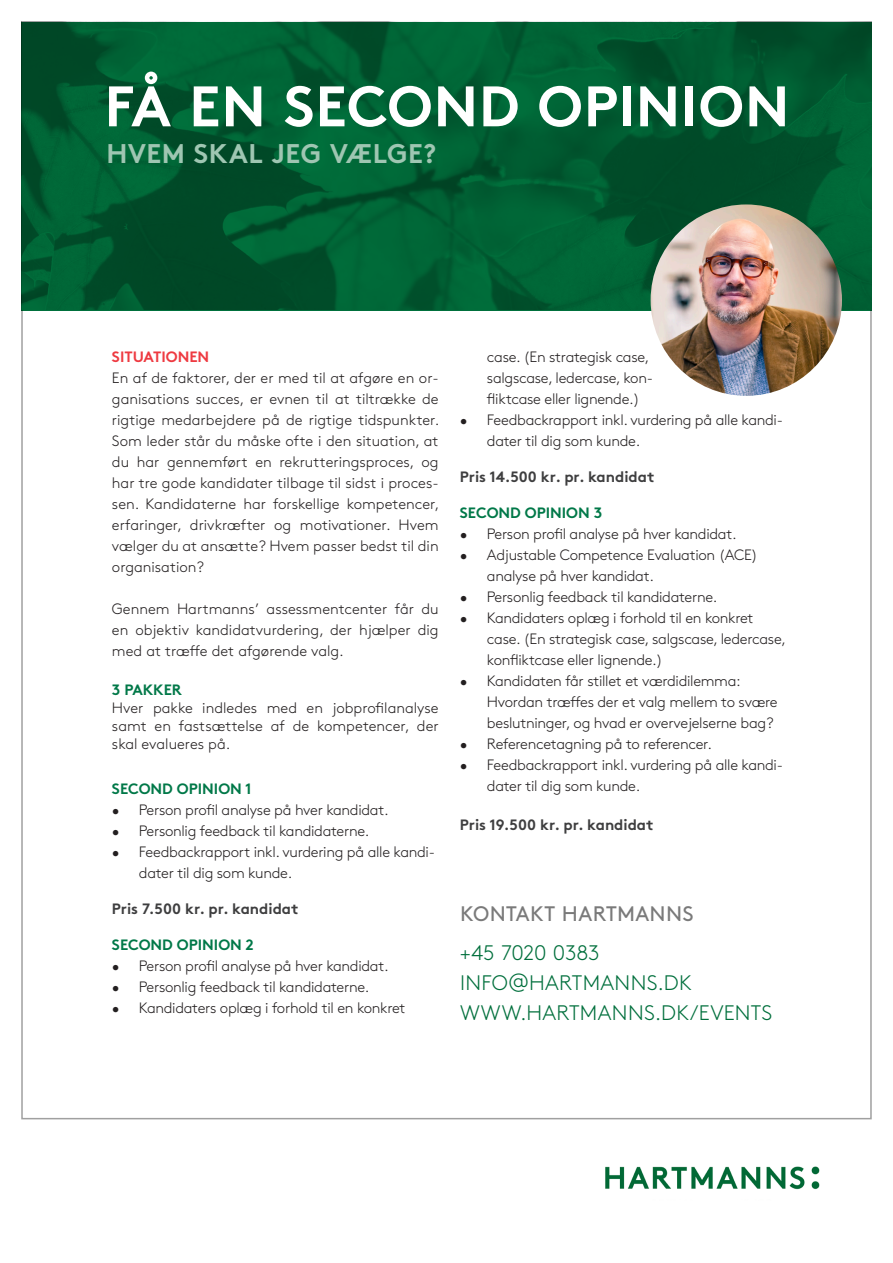
<style>
.page{position:relative;width:893px;height:1263px;background:#fff}
.page>*{position:absolute;margin:0;border:0;box-sizing:border-box;transform-origin:0 0}
.overskrift{font:700 57px "Brown Std";letter-spacing:.015em;color:#fff}
.overskrift__lille_rø{font:700 27px "Brown Std";letter-spacing:.02em;color:#9fc6b2}
.overskrift-2{font:300 21px "Brown Std";letter-spacing:.015em;color:#006f3c}
.brød_tekst{font:21px "Brown Std";letter-spacing:.015em;color:#7a7a7a}
.overskrift-3{font:300 21px "Brown Std";letter-spacing:-.01em;color:#006f3c}
.brød_tekst-2{font:300 15px/21px "Brown Std";letter-spacing:-.02em;color:#231f20}
.t1{font:700 15px "Brown Std";color:#3e3e3f}
.t2{font:700 15px "Brown Std";color:#007848}
.t3{font:700 15px "Brown Std";color:#ee3a41}
</style>
<div class="page">
<img style="left:605px;top:1166px;width:215px;height:24px">
<svg style="left:21px;top:22px;width:850px;height:288px;background:#005a30"></svg>
<img style="left:651px;top:204px;width:191px;height:192px;border-radius:96px">
<p class="overskrift" style="left:104px;top:72px;width:686px">FÅ EN SECOND OPINION</p>
<p class="overskrift__lille_rø" style="left:106px;top:137px;width:331px">HVEM SKAL JEG VÆLGE?</p>
<p class="t3" style="left:112px;top:348px;width:99px">SITUATIONEN</p>
<p class="brød_tekst-2" style="left:112px;top:368px;width:329px;text-align:justify">En af de faktorer, der er med til at afgøre en or&shy;ganisations succes, er evnen til at tiltrække de rigtige medarbejdere på de rigtige tidspunkter.<br>Som leder står du måske ofte i den situation, at du har gennemført en rekrutteringsproces, og har tre gode kandidater tilbage til sidst i proces&shy;sen. Kandidaterne har forskellige kompetencer, erfaringer, drivkræfter og motivationer. Hvem vælger du at ansætte? Hvem passer bedst til din organisation?</p>
<p class="brød_tekst-2" style="left:112px;top:599px;width:328px;text-align:justify">Gennem Hartmanns’ assessmentcenter får du en objektiv kandidatvurdering, der hjælper dig med at træffe det afgørende valg.</p>
<p class="t2" style="left:112px;top:681px;width:72px">3 PAKKER</p>
<p class="brød_tekst-2" style="left:112px;top:699px;width:328px;line-height:18px;text-align:justify">Hver pakke indledes med en jobprofilanalyse samt en fastsættelse af de kompetencer, der skal evalueres på.</p>
<p class="t2" style="left:112px;top:779px;width:141px">SECOND OPINION 1</p>
<p class="brød_tekst-2" style="left:112px;top:799px;width:278px">• Person profil analyse på hver kandidat.</p>
<p class="brød_tekst-2" style="left:112px;top:820px;width:259px">• Personlig feedback til kandidaterne.</p>
<p class="brød_tekst-2" style="left:139px;top:841px;width:297px;text-indent:-27px">• Feedbackrapport inkl. vurdering på alle kandi&shy;dater til dig som kunde.</p>
<p class="t1" style="left:112px;top:899px;width:188px">Pris 7.500 kr. pr. kandidat</p>
<p class="t2" style="left:112px;top:935px;width:143px">SECOND OPINION 2</p>
<p class="brød_tekst-2" style="left:112px;top:955px;width:278px">• Person profil analyse på hver kandidat.</p>
<p class="brød_tekst-2" style="left:112px;top:976px;width:259px">• Personlig feedback til kandidaterne.</p>
<p class="brød_tekst-2" style="left:112px;top:997px;width:295px">• Kandidaters oplæg i forhold til en konkret</p>
<p class="brød_tekst-2" style="left:487px;top:347px;width:168px">case. (En strategisk case, salgscase, ledercase, kon&shy;fliktcase eller lignende.)</p>
<p class="brød_tekst-2" style="left:487px;top:410px;width:297px;text-indent:-27px">• Feedbackrapport inkl. vurdering på alle kandi&shy;dater til dig som kunde.</p>
<p class="t1" style="left:460px;top:468px;width:196px">Pris 14.500 kr. pr. kandidat</p>
<p class="t2" style="left:460px;top:504px;width:144px">SECOND OPINION 3</p>
<p class="brød_tekst-2" style="left:460px;top:524px;width:278px">• Person profil analyse på hver kandidat.</p>
<p class="brød_tekst-2" style="left:487px;top:545px;width:272px;text-indent:-27px">• Adjustable Competence Evaluation (ACE) analyse på hver kandidat.</p>
<p class="brød_tekst-2" style="left:460px;top:587px;width:259px">• Personlig feedback til kandidaterne.</p>
<p class="brød_tekst-2" style="left:487px;top:608px;width:301px;text-indent:-27px">• Kandidaters oplæg i forhold til en konkret case. (En strategisk case, salgscase, ledercase, konfliktcase eller lignende.)</p>
<p class="brød_tekst-2" style="left:487px;top:671px;width:292px;text-indent:-27px">• Kandidaten får stillet et værdidilemma:<br>Hvordan træffes der et valg mellem to svære beslutninger, og hvad er overvejelserne bag?</p>
<p class="brød_tekst-2" style="left:460px;top:734px;width:254px">• Referencetagning på to referencer.</p>
<p class="brød_tekst-2" style="left:487px;top:755px;width:297px;text-indent:-27px">• Feedbackrapport inkl. vurdering på alle kandi&shy;dater til dig som kunde.</p>
<p class="t1" style="left:460px;top:816px;width:195px">Pris 19.500 kr. pr. kandidat</p>
<p class="brød_tekst" style="left:460px;top:902px;width:235px">KONTAKT HARTMANNS</p>
<p class="overskrift-3" style="left:460px;top:941px;width:141px">+45 7020 0383</p>
<p class="overskrift-2" style="left:460px;top:971px;width:233px">INFO@HARTMANNS.DK</p>
<p class="overskrift-2" style="left:460px;top:1001px;width:314px">WWW.HARTMANNS.DK/EVENTS</p>
</div>
